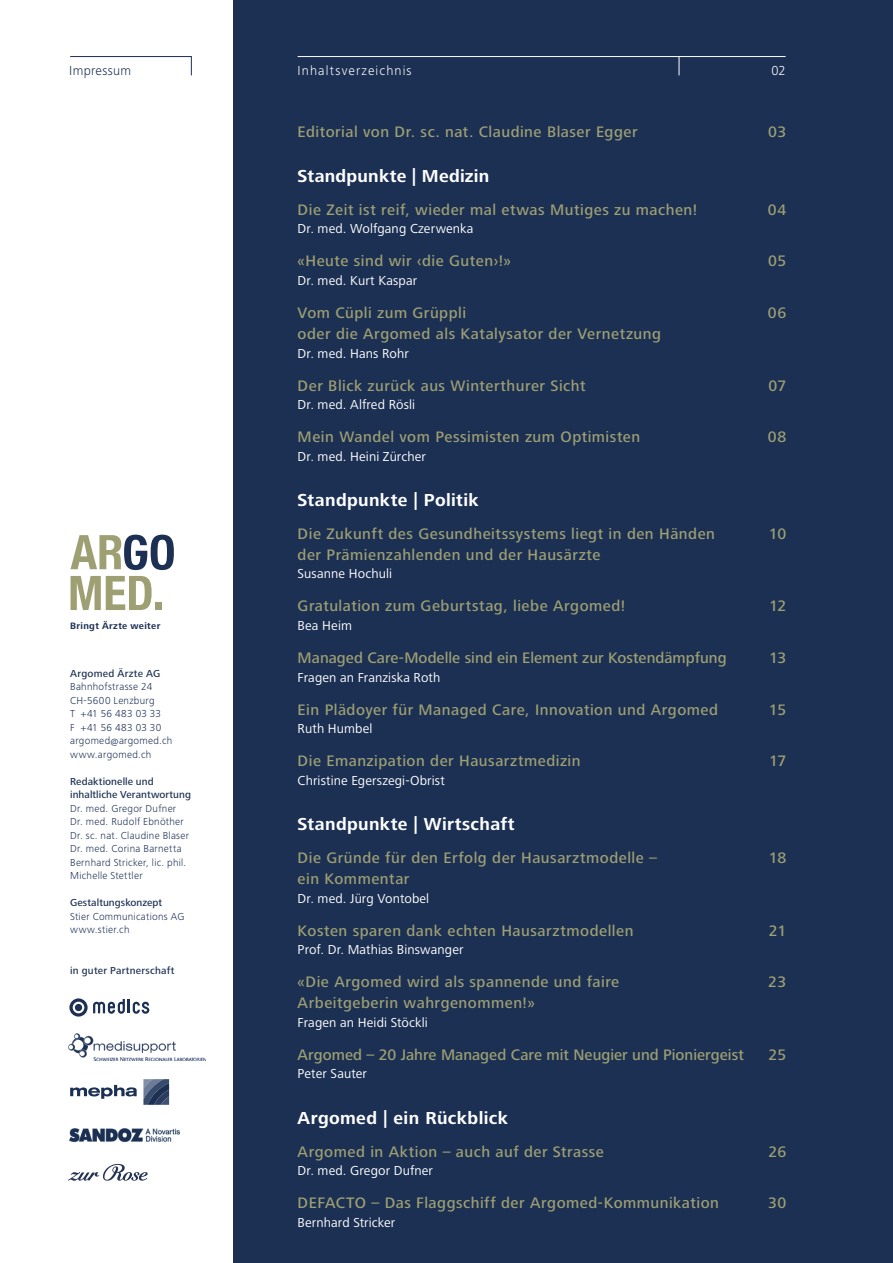
<style>
.page{position:relative;width:893px;height:1263px;background:#fff}
.page>*{position:absolute;margin:0;border:0;box-sizing:border-box;transform-origin:0 0}
.t1{font:700 18px "Frutiger Next LT";letter-spacing:.02em;color:#fff}
.t2{font:500 15.75px "Frutiger Next LT";letter-spacing:.03em;color:#9ea073}
.t3{font:500 15.75px "Frutiger Next LT";letter-spacing:.005em;color:#9ea073}
.t4{font:500 15.75px "Frutiger Next LT";color:#9ea073}
.t5{font:13.5px "Frutiger Next LT";letter-spacing:.01em;color:#fff}
.t6{font:300 13.5px "Frutiger Next LT";letter-spacing:.08em;color:#fff}
.t7{font:300 13.5px "Frutiger Next LT";letter-spacing:.02em;color:#1c3053}
.t8{font:300 10.5px/13.5px "Frutiger Next LT";letter-spacing:.025em;color:#1c3053}
.t9{font:500 10.5px/13.5px "Frutiger Next LT";letter-spacing:.01em;color:#1c3053}
.t10{font:700 9.6px "Frutiger Next LT";letter-spacing:.035em;color:#1c3053}
</style>
<div class="page">
<div style="left:234px;top:0;width:659px;height:1263px;background:#1c3053"></div>
<svg style="left:70px;top:1085px;width:67px;height:14px"></svg>
<svg style="left:143px;top:1079px;width:26px;height:26px"></svg>
<svg style="left:68px;top:1164px;width:80px;height:17px"></svg>
<img style="left:68px;top:1033px;width:138px;height:28px">
<svg style="left:69px;top:998px;width:80px;height:18px"></svg>
<img style="left:70px;top:1128px;width:109px;height:14px">
<svg style="left:71px;top:576px;width:81px;height:34px"></svg>
<div style="left:155px;top:603px;width:6px;height:7px;background:#9ea073"></div>
<svg style="left:71px;top:535px;width:103px;height:35px"></svg>
<hr style="left:298px;top:56px;width:488px;height:1px;background:#fff">
<svg style="left:70px;top:56px;width:122px;height:20px"></svg>
<svg style="left:679px;top:57px;width:1px;height:18px"></svg>
<p class="t7" style="left:69px;top:63px;width:63px">Impressum</p>
<p class="t6" style="left:298px;top:63px;width:115px">Inhaltsverzeichnis</p>
<p class="t6" style="left:771px;top:63px;width:16px">02</p>
<p class="t10" style="left:70px;top:620px;width:92px">Bringt Ärzte weiter</p>
<p class="t9" style="left:70px;top:666px;width:92px">Argomed Ärzte AG</p>
<p class="t8" style="left:70px;top:680px;width:104px">Bahnhofstrasse 24<br>CH-5600 Lenzburg<br>T +41 56 483 03 33<br>F +41 56 483 03 30 argomed@argomed.ch www.argomed.ch</p>
<p class="t9" style="left:70px;top:774px;width:122px">Redaktionelle und inhaltliche Verantwortung</p>
<p class="t8" style="left:70px;top:801px;width:120px">Dr. med. Gregor Dufner<br>Dr. med. Rudolf Ebnöther<br>Dr. sc. nat. Claudine Blaser<br>Dr. med. Corina Barnetta<br>Bernhard Stricker, lic. phil.<br>Michelle Stettler</p>
<p class="t9" style="left:70px;top:896px;width:94px">Gestaltungskonzept</p>
<p class="t8" style="left:70px;top:910px;width:116px">Stier Communications AG www.stier.ch</p>
<p class="t9" style="left:70px;top:963px;width:106px">in guter Partnerschaft</p>
<p class="t2" style="left:298px;top:123px;width:341px">Editorial von Dr. sc. nat. Claudine Blaser Egger</p>
<p class="t2" style="left:768px;top:123px;width:19px">03</p>
<p class="t1" style="left:298px;top:166px;width:193px">Standpunkte | Medizin</p>
<p class="t2" style="left:298px;top:201px;width:401px">Die Zeit ist reif, wieder mal etwas Mutiges zu machen!</p>
<p class="t2" style="left:768px;top:201px;width:20px">04</p>
<p class="t5" style="left:298px;top:221px;width:177px">Dr. med. Wolfgang Czerwenka</p>
<p class="t2" style="left:298px;top:252px;width:215px">«Heute sind wir ‹die Guten›!»</p>
<p class="t2" style="left:768px;top:252px;width:20px">05</p>
<p class="t5" style="left:298px;top:273px;width:121px">Dr. med. Kurt Kaspar</p>
<p class="t2" style="left:298px;top:304px;width:170px">Vom Cüpli zum Grüppli</p>
<p class="t2" style="left:768px;top:304px;width:20px">06</p>
<p class="t2" style="left:298px;top:325px;width:365px">oder die Argomed als Katalysator der Vernetzung</p>
<p class="t5" style="left:298px;top:346px;width:113px">Dr. med. Hans Rohr</p>
<p class="t2" style="left:298px;top:376px;width:289px">Der Blick zurück aus Winterthurer Sicht</p>
<p class="t2" style="left:768px;top:376px;width:19px">07</p>
<p class="t5" style="left:298px;top:397px;width:119px">Dr. med. Alfred Rösli</p>
<p class="t2" style="left:298px;top:428px;width:344px">Mein Wandel vom Pessimisten zum Optimisten</p>
<p class="t2" style="left:768px;top:428px;width:20px">08</p>
<p class="t5" style="left:298px;top:449px;width:130px">Dr. med. Heini Zürcher</p>
<p class="t1" style="left:298px;top:490px;width:182px">Standpunkte | Politik</p>
<p class="t2" style="left:298px;top:525px;width:419px">Die Zukunft des Gesundheitssystems liegt in den Händen</p>
<p class="t2" style="left:769px;top:525px;width:19px">10</p>
<p class="t2" style="left:298px;top:546px;width:304px">der Prämienzahlenden und der Hausärzte</p>
<p class="t5" style="left:298px;top:566px;width:96px">Susanne Hochuli</p>
<p class="t2" style="left:298px;top:597px;width:329px">Gratulation zum Geburtstag, liebe Argomed!</p>
<p class="t2" style="left:769px;top:597px;width:19px">12</p>
<p class="t5" style="left:298px;top:618px;width:56px">Bea Heim</p>
<p class="t4" style="left:298px;top:649px;width:430px">Managed Care-Modelle sind ein Element zur Kostendämpfung</p>
<p class="t2" style="left:769px;top:649px;width:19px">13</p>
<p class="t5" style="left:298px;top:670px;width:144px">Fragen an Franziska Roth</p>
<p class="t2" style="left:298px;top:701px;width:422px">Ein Plädoyer für Managed Care, Innovation und Argomed</p>
<p class="t2" style="left:769px;top:701px;width:19px">15</p>
<p class="t5" style="left:298px;top:721px;width:76px">Ruth Humbel</p>
<p class="t2" style="left:298px;top:752px;width:284px">Die Emanzipation der Hausarztmedizin</p>
<p class="t2" style="left:769px;top:752px;width:19px">17</p>
<p class="t5" style="left:298px;top:773px;width:149px">Christine Egerszegi-Obrist</p>
<p class="t1" style="left:298px;top:814px;width:218px">Standpunkte | Wirtschaft</p>
<p class="t2" style="left:298px;top:849px;width:361px">Die Gründe für den Erfolg der Hausarztmodelle –</p>
<p class="t2" style="left:769px;top:849px;width:19px">18</p>
<p class="t2" style="left:298px;top:870px;width:113px">ein Kommentar</p>
<p class="t5" style="left:298px;top:891px;width:133px">Dr. med. Jürg Vontobel</p>
<p class="t2" style="left:298px;top:921px;width:337px">Kosten sparen dank echten Hausarztmodellen</p>
<p class="t2" style="left:769px;top:921px;width:19px">21</p>
<p class="t5" style="left:298px;top:942px;width:167px">Prof. Dr. Mathias Binswanger</p>
<p class="t2" style="left:298px;top:973px;width:323px">«Die Argomed wird als spannende und faire</p>
<p class="t2" style="left:768px;top:973px;width:20px">23</p>
<p class="t2" style="left:298px;top:994px;width:239px">Arbeitgeberin wahrgenommen!»</p>
<p class="t5" style="left:298px;top:1015px;width:132px">Fragen an Heidi Stöckli</p>
<p class="t3" style="left:298px;top:1046px;width:448px">Argomed – 20 Jahre Managed Care mit Neugier und Pioniergeist</p>
<p class="t2" style="left:768px;top:1046px;width:19px">25</p>
<p class="t5" style="left:298px;top:1066px;width:71px">Peter Sauter</p>
<p class="t1" style="left:298px;top:1107px;width:212px">Argomed | ein Rückblick</p>
<p class="t2" style="left:298px;top:1142px;width:308px">Argomed in Aktion – auch auf der Strasse</p>
<p class="t2" style="left:768px;top:1142px;width:19px">26</p>
<p class="t5" style="left:298px;top:1163px;width:137px">Dr. med. Gregor Dufner</p>
<p class="t2" style="left:298px;top:1194px;width:423px">DEFACTO – Das Flaggschiff der Argomed-Kommunikation</p>
<p class="t2" style="left:768px;top:1194px;width:20px">30</p>
<p class="t5" style="left:298px;top:1215px;width:99px">Bernhard Stricker</p>
</div>
